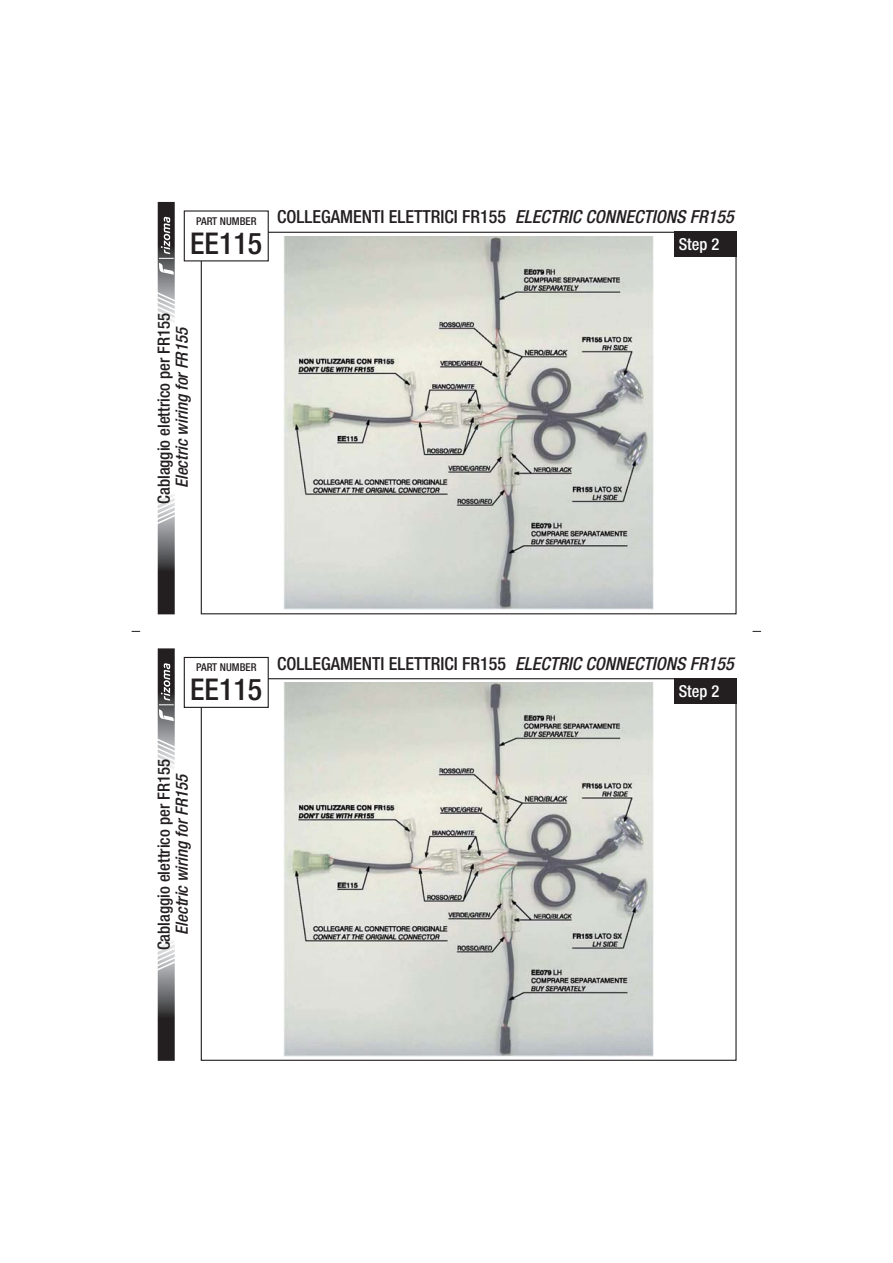
<style>
.page{position:relative;width:893px;height:1263px;background:#fff}
.page>*{position:absolute;margin:0;border:0;box-sizing:border-box;transform-origin:0 0}
.t1{font:500 condensed 30px "Helvetica Neue LT Std";color:#231f20}
.t2{font:500 condensed 18px "Helvetica Neue LT Std";color:#231f20}
.t3{font:500 condensed 16.8px "Helvetica Neue LT Std";color:#231f20}
.t4{font:italic 500 condensed 16.8px "Helvetica Neue LT Std";color:#231f20}
.t5{font:500 condensed 16.5px "Helvetica Neue LT Std";color:#fff}
.t6{font:500 condensed 10.8px "Helvetica Neue LT Std";color:#231f20}
.s1{font-style:italic}
</style>
<div class="page">
<img style="left:284px;top:237px;width:369px;height:373px">
<div style="left:674px;top:232px;width:62px;height:25px;background:#231f20"></div>
<svg style="left:157px;top:494px;width:18px;height:120px;background:#757576"></svg>
<svg style="left:157px;top:202px;width:18px;height:121px;background:#868587"></svg>
<div style="left:184px;top:210px;width:85px;height:51px;border:1px solid #231f20"></div>
<img style="left:284px;top:683px;width:369px;height:373px">
<div style="left:674px;top:678px;width:62px;height:26px;background:#231f20"></div>
<svg style="left:157px;top:941px;width:18px;height:120px;background:#757475"></svg>
<svg style="left:157px;top:648px;width:18px;height:121px;background:#868587"></svg>
<div style="left:184px;top:657px;width:85px;height:51px;border:1px solid #231f20"></div>
<p class="t6" style="left:196px;top:217px;width:62px">PART NUMBER</p>
<p class="t2" style="left:277px;top:210px;width:458px">COLLEGAMENTI ELETTRICI FR155 <span class="s1">ELECTRIC CONNECTIONS FR155</span></p>
<h1 class="t1" style="left:190px;top:232px;width:74px">EE115</h1>
<p class="t5" style="left:679px;top:239px;width:42px">Step 2</p>
<p class="t3" style="left:158px;top:504px;width:193px;rotate:-90deg">Cablaggio elettrico per FR155</p>
<p class="t4" style="left:176px;top:488px;width:163px;rotate:-90deg">Electric wiring for FR155</p>
<p class="t6" style="left:196px;top:663px;width:62px">PART NUMBER</p>
<p class="t2" style="left:277px;top:657px;width:458px">COLLEGAMENTI ELETTRICI FR155 <span class="s1">ELECTRIC CONNECTIONS FR155</span></p>
<h1 class="t1" style="left:190px;top:679px;width:74px">EE115</h1>
<p class="t5" style="left:679px;top:685px;width:42px">Step 2</p>
<p class="t3" style="left:158px;top:950px;width:193px;rotate:-90deg">Cablaggio elettrico per FR155</p>
<p class="t4" style="left:176px;top:935px;width:163px;rotate:-90deg">Electric wiring for FR155</p>
</div>
